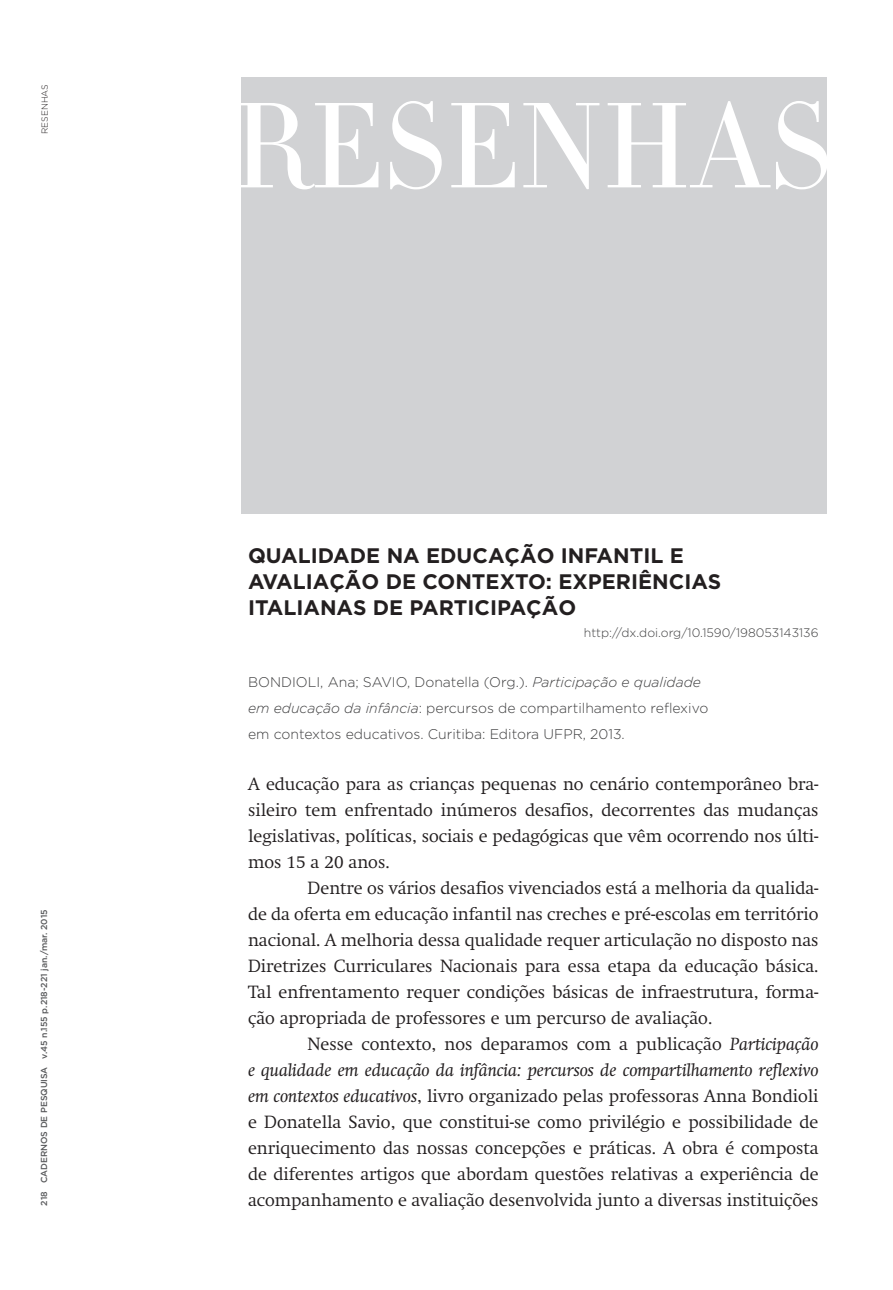
<style>
.page{position:relative;width:893px;height:1290px;background:#fff}
.page>*{position:absolute;margin:0;border:0;box-sizing:border-box;transform-origin:0 0}
.t1{font:300 119px "Didot HTF 11";color:#fff}
.t2{font:700 21px/25.7px "Gotham HTF";color:#231f20}
.t3{font:300 17.5px/25.9px "Swift";color:#231f20;text-align:justify}
.t4{font:300 14px/25.9px "Gotham HTF";color:#3e3e3f}
.t5{font:300 12.25px "Gotham HTF";color:#3e3e3f}
.t6{font:500 8.75px "Gotham HTF";color:#57585a}
.t7{font:300 8.75px "Gotham HTF";color:#231f20}
.s1{font-style:italic}
.s2{font-weight:400;font-style:italic}
</style>
<div class="page">
<div style="left:241px;top:77px;width:585px;height:436px;background:#d1d2d4"></div>
<p class="t7" style="left:40px;top:134px;width:51px;rotate:-90deg">RESENHAS</p>
<p class="t6" style="left:39px;top:1205px;width:298px;rotate:-90deg">218 Cadernos de Pesquisa v.45 n.155 p.218-221 jan./mar. 2015</p>
<h1 class="t1" style="left:232px;top:75px;width:602px">RESENHAS</h1>
<p class="t2" style="left:248px;top:543px;width:475px">QUALIDADE NA EDUCAÇÃO INFANTIL E<br>AVALIAÇÃO DE CONTEXTO: EXPERIÊNCIAS<br>ITALIANAS DE PARTICIPAÇÃO</p>
<p class="t5" style="left:584px;top:626px;width:236px">http://dx.doi.org/10.1590/198053143136</p>
<p class="t4" style="left:248px;top:669px;width:462px">BONDIOLI, Ana; SAVIO, Donatella (Org.). <span class="s1">Participação e qualidade em educação da infância</span>: percursos de compartilhamento reflexivo em contextos educativos. Curitiba: Editora UFPR, 2013.</p>
<p class="t3" style="left:248px;top:771px;width:572px">A educação para as crianças pequenas no cenário contemporâneo bra&shy;sileiro tem enfrentado inúmeros desafios, decorrentes das mudanças legislativas, políticas, sociais e pedagógicas que vêm ocorrendo nos últi&shy;mos 15 a 20 anos.</p>
<p class="t3" style="left:248px;top:875px;width:572px;text-indent:60px">Dentre os vários desafios vivenciados está a melhoria da qualida&shy;de da oferta em educação infantil nas creches e pré-escolas em território nacional. A melhoria dessa qualidade requer articulação no disposto nas Diretrizes Curriculares Nacionais para essa etapa da educação básica.<br>Tal enfrentamento requer condições básicas de infraestrutura, forma&shy;ção apropriada de professores e um percurso de avaliação.</p>
<p class="t3" style="left:248px;top:1031px;width:572px;text-indent:60px">Nesse contexto, nos deparamos com a publicação <span class="s2">Participação e qualidade em educação da infância: percursos de compartilhamento reflexivo em contextos educativos</span>, livro organizado pelas professoras Anna Bondioli e Donatella Savio, que constitui-se como privilégio e possibilidade de enriquecimento das nossas concepções e práticas. A obra é composta de diferentes artigos que abordam questões relativas a experiência de acompanhamento e avaliação desenvolvida junto a diversas instituições</p>
</div>
